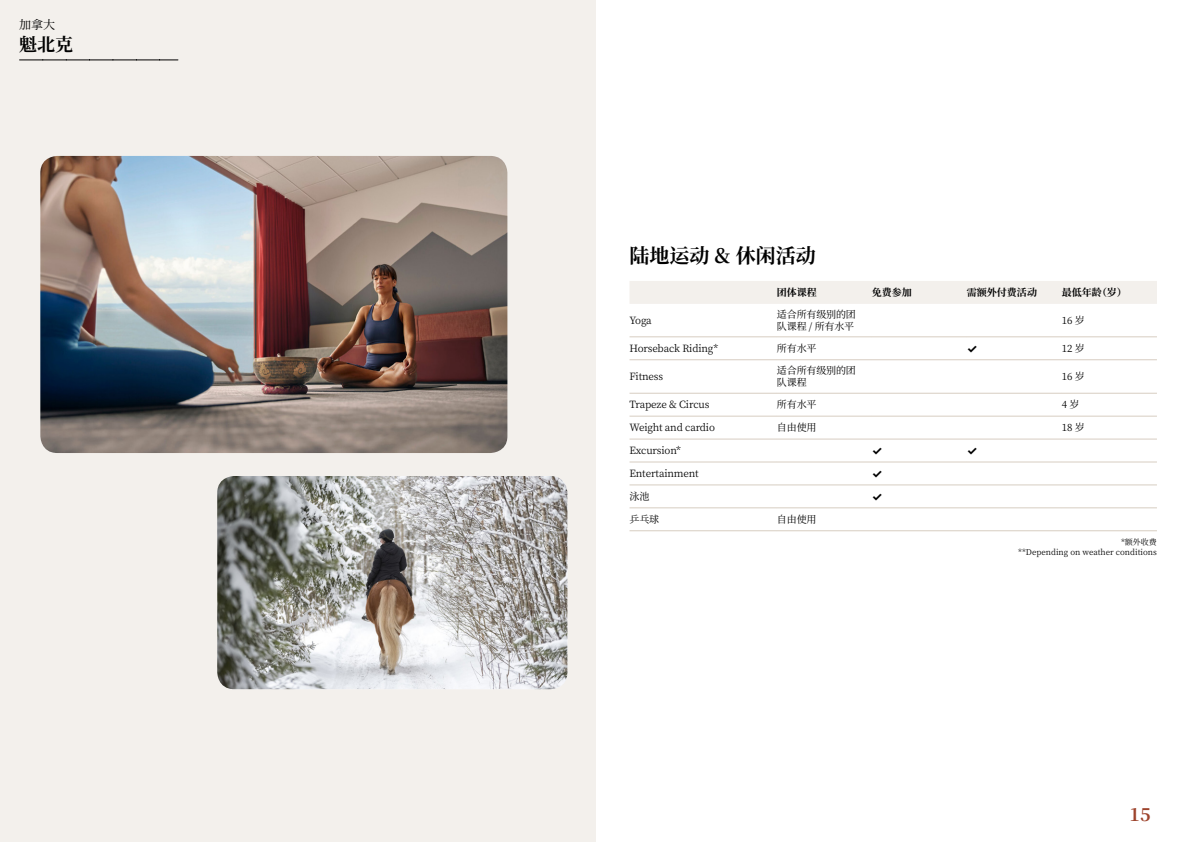
<style>
.page{position:relative;width:1191px;height:842px;background:#fff}
.page>*{position:absolute;margin:0;border:0;box-sizing:border-box;transform-origin:0 0}
.t1{font:700 20px "Noto Serif SC";color:#000}
.t2{font:700 18px "Noto Serif SC";color:#000}
.t3{font:700 18px "Noto Serif SC";color:#9d432c}
.t4{font:700 12px "Inter";color:#000}
.t5{font:12px "Noto Serif SC";color:#000}
.t6{font:10px/12px "Noto Serif SC";letter-spacing:-.015em;color:#000}
.t7{font:700 10px "Noto Serif SC";color:#000}
.t8{font:8px/9.6px "Noto Serif SC";color:#000;text-align:right}
</style>
<div class="page">
<div style="left:0;top:0;width:595px;height:842px;background:#f3f0ec"></div>
<img style="left:40px;top:156px;width:467px;height:297px">
<img style="left:217px;top:476px;width:350px;height:213px">
<svg style="left:20px;top:60px;width:158px;height:1px"></svg>
<div style="left:630px;top:281px;width:527px;height:23px;background:#f3f0ec"></div>
<hr style="left:629px;top:336px;width:148px;height:1px;background:#d7cdc1">
<hr style="left:777px;top:336px;width:95px;height:1px;background:#d7cdc1">
<hr style="left:872px;top:336px;width:95px;height:1px;background:#d7cdc1">
<hr style="left:967px;top:336px;width:95px;height:1px;background:#d7cdc1">
<hr style="left:1062px;top:336px;width:95px;height:1px;background:#d7cdc1">
<hr style="left:629px;top:359px;width:148px;height:1px;background:#d7cdc1">
<hr style="left:777px;top:359px;width:95px;height:1px;background:#d7cdc1">
<hr style="left:872px;top:359px;width:95px;height:1px;background:#d7cdc1">
<hr style="left:967px;top:359px;width:95px;height:1px;background:#d7cdc1">
<hr style="left:1062px;top:359px;width:95px;height:1px;background:#d7cdc1">
<hr style="left:629px;top:393px;width:148px;height:1px;background:#d7cdc1">
<hr style="left:777px;top:393px;width:95px;height:1px;background:#d7cdc1">
<hr style="left:872px;top:393px;width:95px;height:1px;background:#d7cdc1">
<hr style="left:967px;top:393px;width:95px;height:1px;background:#d7cdc1">
<hr style="left:1062px;top:393px;width:95px;height:1px;background:#d7cdc1">
<hr style="left:629px;top:416px;width:148px;height:1px;background:#d7cdc1">
<hr style="left:777px;top:416px;width:95px;height:1px;background:#d7cdc1">
<hr style="left:872px;top:416px;width:95px;height:1px;background:#d7cdc1">
<hr style="left:967px;top:416px;width:95px;height:1px;background:#d7cdc1">
<hr style="left:1062px;top:416px;width:95px;height:1px;background:#d7cdc1">
<hr style="left:629px;top:439px;width:148px;height:1px;background:#d7cdc1">
<hr style="left:777px;top:439px;width:95px;height:1px;background:#d7cdc1">
<hr style="left:872px;top:439px;width:95px;height:1px;background:#d7cdc1">
<hr style="left:967px;top:439px;width:95px;height:1px;background:#d7cdc1">
<hr style="left:1062px;top:439px;width:95px;height:1px;background:#d7cdc1">
<hr style="left:629px;top:461px;width:148px;height:1px;background:#d7cdc1">
<hr style="left:777px;top:461px;width:95px;height:1px;background:#d7cdc1">
<hr style="left:872px;top:461px;width:95px;height:1px;background:#d7cdc1">
<hr style="left:967px;top:461px;width:95px;height:1px;background:#d7cdc1">
<hr style="left:1062px;top:461px;width:95px;height:1px;background:#d7cdc1">
<hr style="left:629px;top:484px;width:148px;height:1px;background:#d7cdc1">
<hr style="left:777px;top:484px;width:95px;height:1px;background:#d7cdc1">
<hr style="left:872px;top:484px;width:95px;height:1px;background:#d7cdc1">
<hr style="left:967px;top:484px;width:95px;height:1px;background:#d7cdc1">
<hr style="left:1062px;top:484px;width:95px;height:1px;background:#d7cdc1">
<hr style="left:629px;top:507px;width:148px;height:1px;background:#d7cdc1">
<hr style="left:777px;top:507px;width:95px;height:1px;background:#d7cdc1">
<hr style="left:872px;top:507px;width:95px;height:1px;background:#d7cdc1">
<hr style="left:967px;top:507px;width:95px;height:1px;background:#d7cdc1">
<hr style="left:1062px;top:507px;width:95px;height:1px;background:#d7cdc1">
<hr style="left:629px;top:530px;width:148px;height:1px;background:#d7cdc1">
<hr style="left:777px;top:530px;width:95px;height:1px;background:#d7cdc1">
<hr style="left:872px;top:530px;width:95px;height:1px;background:#d7cdc1">
<hr style="left:967px;top:530px;width:95px;height:1px;background:#d7cdc1">
<hr style="left:1062px;top:530px;width:95px;height:1px;background:#d7cdc1">
<p class="t5" style="left:19px;top:17px;width:37px">加拿大</p>
<h2 class="t2" style="left:19px;top:34px;width:56px">魁北克</h2>
<h1 class="t1" style="left:629px;top:244px;width:188px">陆地运动 &amp; 休闲活动</h1>
<p class="t7" style="left:777px;top:287px;width:41px">团体课程</p>
<p class="t7" style="left:872px;top:287px;width:41px">免费参加</p>
<p class="t7" style="left:967px;top:287px;width:71px">需额外付费活动</p>
<p class="t7" style="left:1062px;top:287px;width:66px">最低年龄（岁）</p>
<p class="t6" style="left:629px;top:314px;width:24px">Yoga</p>
<p class="t6" style="left:777px;top:308px;width:80px">适合所有级别的团队课程 / 所有水平</p>
<p class="t6" style="left:1062px;top:314px;width:24px">16 岁</p>
<p class="t6" style="left:629px;top:342px;width:90px">Horseback Riding*</p>
<p class="t6" style="left:777px;top:342px;width:41px">所有水平</p>
<p class="t4" style="left:967px;top:340px;width:12px">✓</p>
<p class="t6" style="left:1062px;top:342px;width:24px">12 岁</p>
<p class="t6" style="left:629px;top:371px;width:35px">Fitness</p>
<p class="t6" style="left:777px;top:365px;width:80px">适合所有级别的团队课程</p>
<p class="t6" style="left:1062px;top:371px;width:24px">16 岁</p>
<p class="t6" style="left:629px;top:399px;width:81px">Trapeze &amp; Circus</p>
<p class="t6" style="left:777px;top:399px;width:41px">所有水平</p>
<p class="t6" style="left:1062px;top:399px;width:19px">4 岁</p>
<p class="t6" style="left:629px;top:422px;width:87px">Weight and cardio</p>
<p class="t6" style="left:777px;top:422px;width:41px">自由使用</p>
<p class="t6" style="left:1062px;top:422px;width:24px">18 岁</p>
<p class="t6" style="left:629px;top:445px;width:53px">Excursion*</p>
<p class="t4" style="left:872px;top:442px;width:12px">✓</p>
<p class="t4" style="left:967px;top:442px;width:12px">✓</p>
<p class="t6" style="left:629px;top:468px;width:71px">Entertainment</p>
<p class="t4" style="left:872px;top:465px;width:12px">✓</p>
<p class="t6" style="left:629px;top:491px;width:21px">泳池</p>
<p class="t4" style="left:872px;top:488px;width:12px">✓</p>
<p class="t6" style="left:629px;top:513px;width:31px">乒乓球</p>
<p class="t6" style="left:777px;top:513px;width:41px">自由使用</p>
<p class="t8" style="left:1018px;top:538px;width:140px">*额外收费<br>**Depending on weather conditions</p>
<h2 class="t3" style="left:1129px;top:804px;width:23px">15</h2>
</div>
